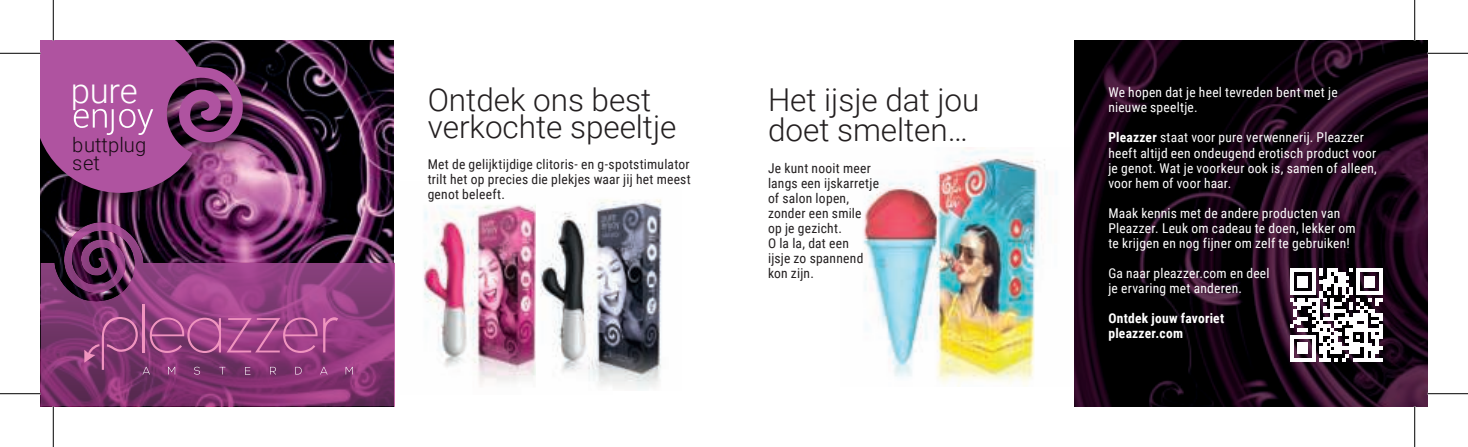
<style>
.page{position:relative;width:1468px;height:447px;background:#fff}
.page>*{position:absolute;margin:0;border:0;box-sizing:border-box;transform-origin:0 0}
.t1{font:300 34.8px "Roboto";color:#fff}
.t2{font:300 31.5px/30px "Roboto";color:#231f20}
.t3{font:300 20.25px/18px "Roboto";color:#231f20}
.t4{font:13.5px/15px "Roboto Condensed";letter-spacing:.02em;color:#fff}
.t5{font:13.5px/15px "Roboto Condensed";letter-spacing:.015em;color:#231f20}
.t6{font:700 13.5px/15px "Roboto Condensed";letter-spacing:.02em;color:#fff}
.s1{font-weight:700}
</style>
<div class="page">
<img style="left:863px;top:150px;width:183px;height:236px">
<img style="left:40px;top:41px;width:353px;height:181px">
<svg style="left:1074px;top:41px;width:353px;height:365px;background:#130510"></svg>
<svg style="left:40px;top:222px;width:354px;height:184px;background:#763369"></svg>
<img style="left:423px;top:205px;width:113px;height:180px">
<img style="left:540px;top:199px;width:122px;height:191px">
<svg style="left:1289px;top:268px;width:93px;height:93px"></svg>
<svg style="left:345px;top:367px;width:8px;height:7px"></svg>
<hr style="left:142px;top:304px;width:3px;height:48px;background:#f094bf">
<svg style="left:84px;top:317px;width:254px;height:57px;background:#964481"></svg>
<img style="left:40px;top:40px;width:222px;height:172px">
<svg style="left:40px;top:41px;width:208px;height:152px;background:#8e4581"></svg>
<div style="left:40px;top:41px;width:29px;height:34px;background:#af53a0"></div>
<svg style="left:74px;top:109px;width:79px;height:26px;background:#bf77b4"></svg>
<hr style="left:0;top:53px;width:40px;height:1px;background:#000">
<hr style="left:1427px;top:53px;width:40px;height:1px;background:#000">
<hr style="left:0;top:393px;width:40px;height:1px;background:#000">
<hr style="left:1427px;top:393px;width:40px;height:1px;background:#000">
<hr style="left:53px;top:0;width:1px;height:40px;background:#000">
<hr style="left:53px;top:406px;width:1px;height:41px;background:#000">
<hr style="left:1414px;top:0;width:1px;height:40px;background:#000">
<hr style="left:1414px;top:406px;width:1px;height:41px;background:#000">
<h1 class="t1" style="left:71px;top:76px;width:68px">pure</h1>
<h3 class="t3" style="left:73px;top:137px;width:75px">buttplug set</h3>
<h2 class="t2" style="left:427px;top:89px;width:250px;line-height:26.8px">Ontdek ons best verkochte speeltje</h2>
<p class="t5" style="left:427px;top:158px;width:265px;text-align:justify">Met de gelijktijdige clitoris- en g-spotstimulator trilt het op precies die plekjes waar jij het meest genot beleeft.</p>
<h2 class="t2" style="left:768px;top:87px;width:213px">Het ijsje dat jou doet smelten…</h2>
<p class="t5" style="left:768px;top:161px;width:112px">Je kunt nooit meer langs een ijskarretje of salon lopen, zonder een smile<br>op je gezicht.<br>O la la, dat een<br>ijsje zo spannend kon zijn.</p>
<p class="t4" style="left:1108px;top:86px;width:231px">We hopen dat je heel tevreden bent met je nieuwe speeltje.</p>
<p class="t4" style="left:1108px;top:131px;width:270px"><span class="s1">Pleazzer</span> staat voor pure verwennerij. Pleazzer heeft altijd een ondeugend erotisch product voor je genot. Wat je voorkeur ook is, samen of alleen, voor hem of voor haar.</p>
<p class="t4" style="left:1108px;top:206px;width:249px">Maak kennis met de andere producten van<br>Pleazzer. Leuk om cadeau te doen, lekker om te krijgen en nog fijner om zelf te gebruiken!</p>
<p class="t4" style="left:1108px;top:266px;width:163px">Ga naar pleazzer.com en deel je ervaring met anderen.</p>
<p class="t6" style="left:1108px;top:311px;width:117px">Ontdek jouw favoriet pleazzer.com</p>
</div>
